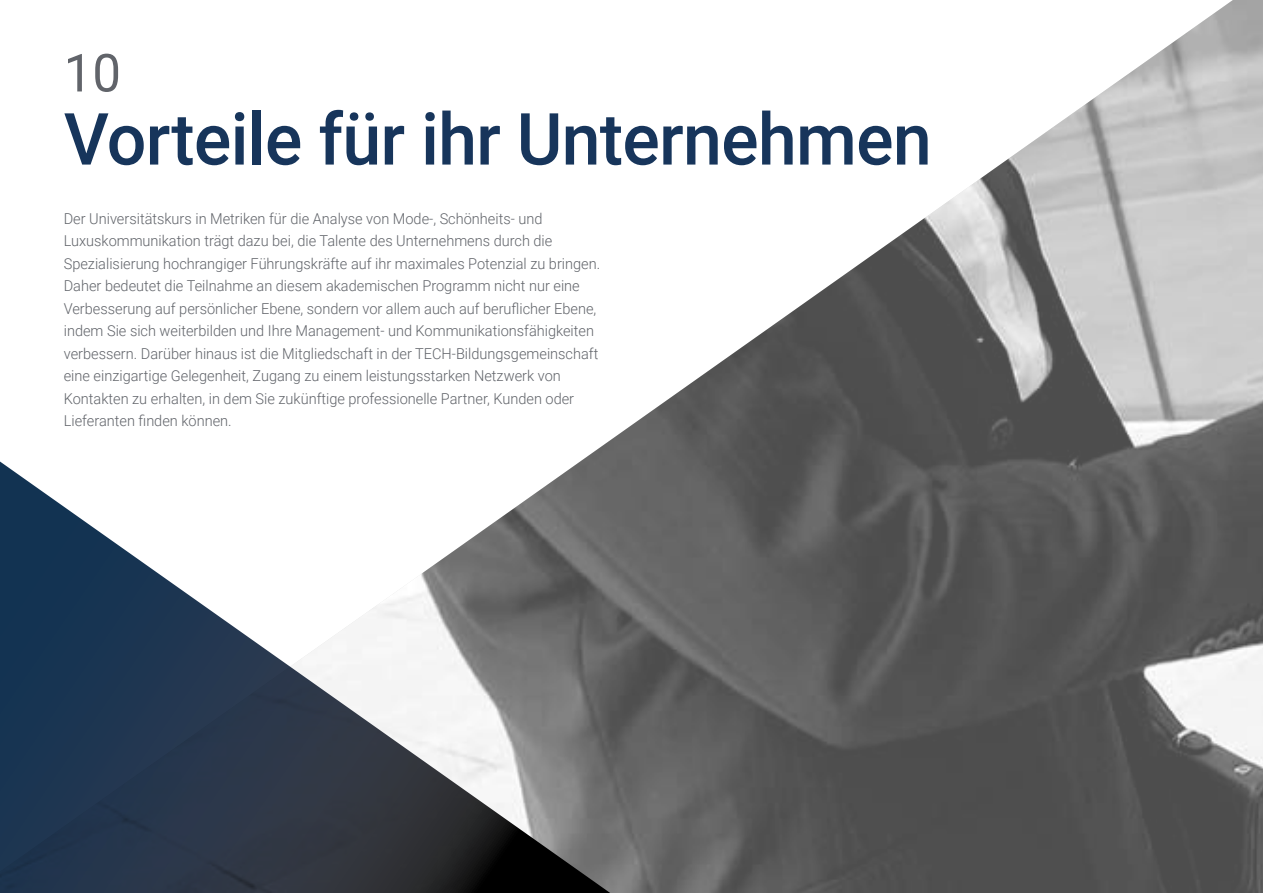
<style>
.page{position:relative;width:1263px;height:893px;background:#fff}
.page>*{position:absolute;margin:0;border:0;box-sizing:border-box;transform-origin:0 0}
.t1{font:500 72px "Roboto";letter-spacing:-.01em;color:#17355b}
.t2{font:52.5px "Roboto";color:#61646a}
.t3{font:300 15px/22.5px "Roboto";color:#61646a}
</style>
<div class="page">
<img style="left:602px;top:0;width:661px;height:893px">
<svg style="left:0;top:446px;width:640px;height:447px"></svg>
<h2 class="t2" style="left:64px;top:36px;width:59px">10</h2>
<h1 class="t1" style="left:64px;top:89px;width:869px">Vorteile für ihr Unternehmen</h1>
<p class="t3" style="left:64px;top:207px;width:538px">Der Universitätskurs in Metriken für die Analyse von Mode-, Schönheits- und Luxuskommunikation trägt dazu bei, die Talente des Unternehmens durch die Spezialisierung hochrangiger Führungskräfte auf ihr maximales Potenzial zu bringen.<br>Daher bedeutet die Teilnahme an diesem akademischen Programm nicht nur eine Verbesserung auf persönlicher Ebene, sondern vor allem auch auf beruflicher Ebene, indem Sie sich weiterbilden und Ihre Management- und Kommunikationsfähigkeiten verbessern. Darüber hinaus ist die Mitgliedschaft in der TECH-Bildungsgemeinschaft eine einzigartige Gelegenheit, Zugang zu einem leistungsstarken Netzwerk von Kontakten zu erhalten, in dem Sie zukünftige professionelle Partner, Kunden oder Lieferanten finden können.</p>
</div>
